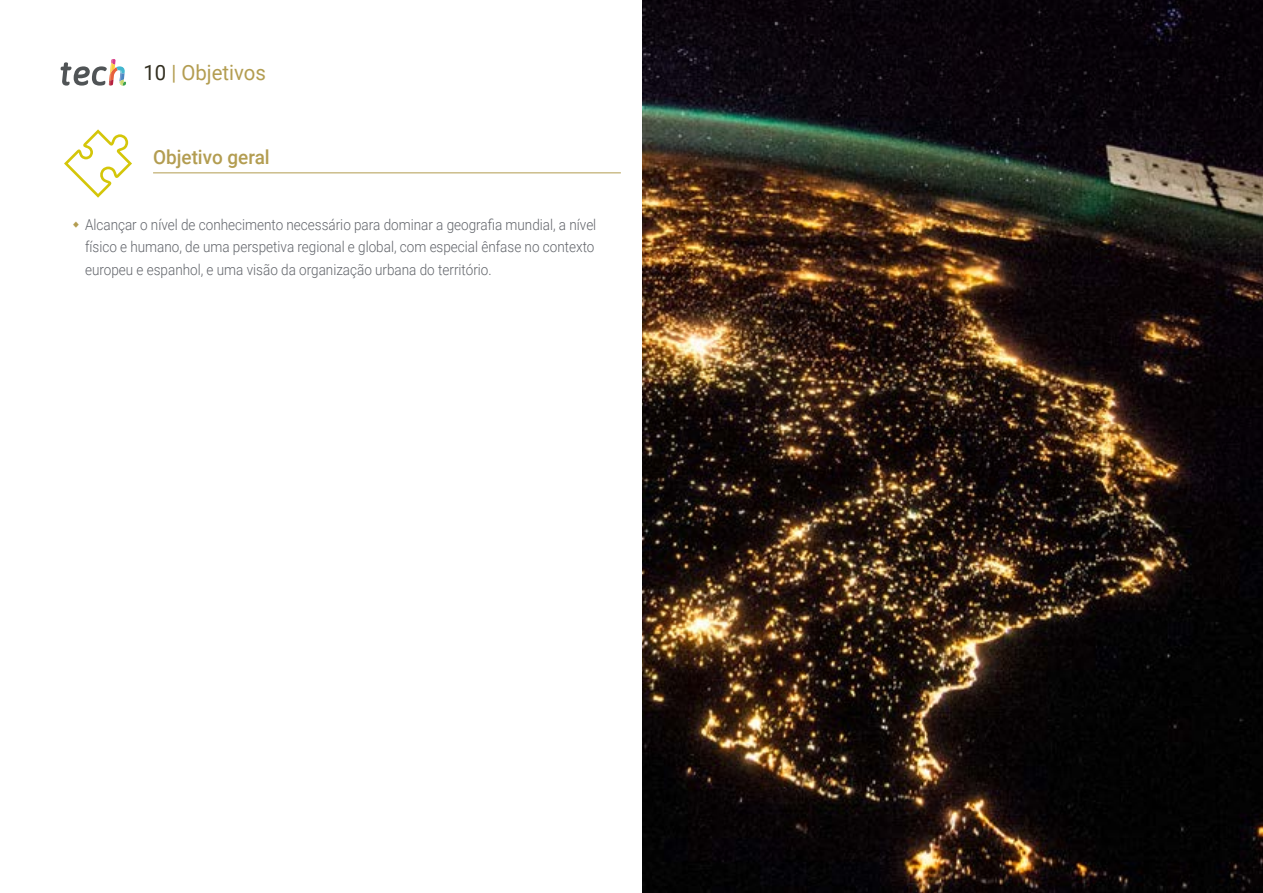
<style>
.page{position:relative;width:1263px;height:893px;background:#fff}
.page>*{position:absolute;margin:0;border:0;box-sizing:border-box;transform-origin:0 0}
.t1{font:21px "Roboto";color:#b39d51}
.t2{font:500 19.5px "Roboto";color:#b39d51}
.t3{font:300 15px/22.5px "Roboto";color:#61646a;scale:.9 1}
.s1{color:#312e20}
</style>
<div class="page">
<hr style="left:153px;top:172px;width:468px;height:1px;background:#b39d51">
<svg style="left:64px;top:129px;width:68px;height:69px"></svg>
<img style="left:642px;top:0;width:621px;height:893px">
<svg style="left:61px;top:59px;width:65px;height:27px"></svg>
<h1 class="t1" style="left:144px;top:57px;width:124px"><span class="s1">10</span> | Objetivos</h1>
<h2 class="t2" style="left:153px;top:144px;width:118px">Objetivo geral</h2>
<p class="t3" style="left:85px;top:213px;width:570px">Alcançar o nível de conhecimento necessário para dominar a geografia mundial, a nível físico e humano, de uma perspetiva regional e global, com especial ênfase no contexto europeu e espanhol, e uma visão da organização urbana do território.</p>
</div>
